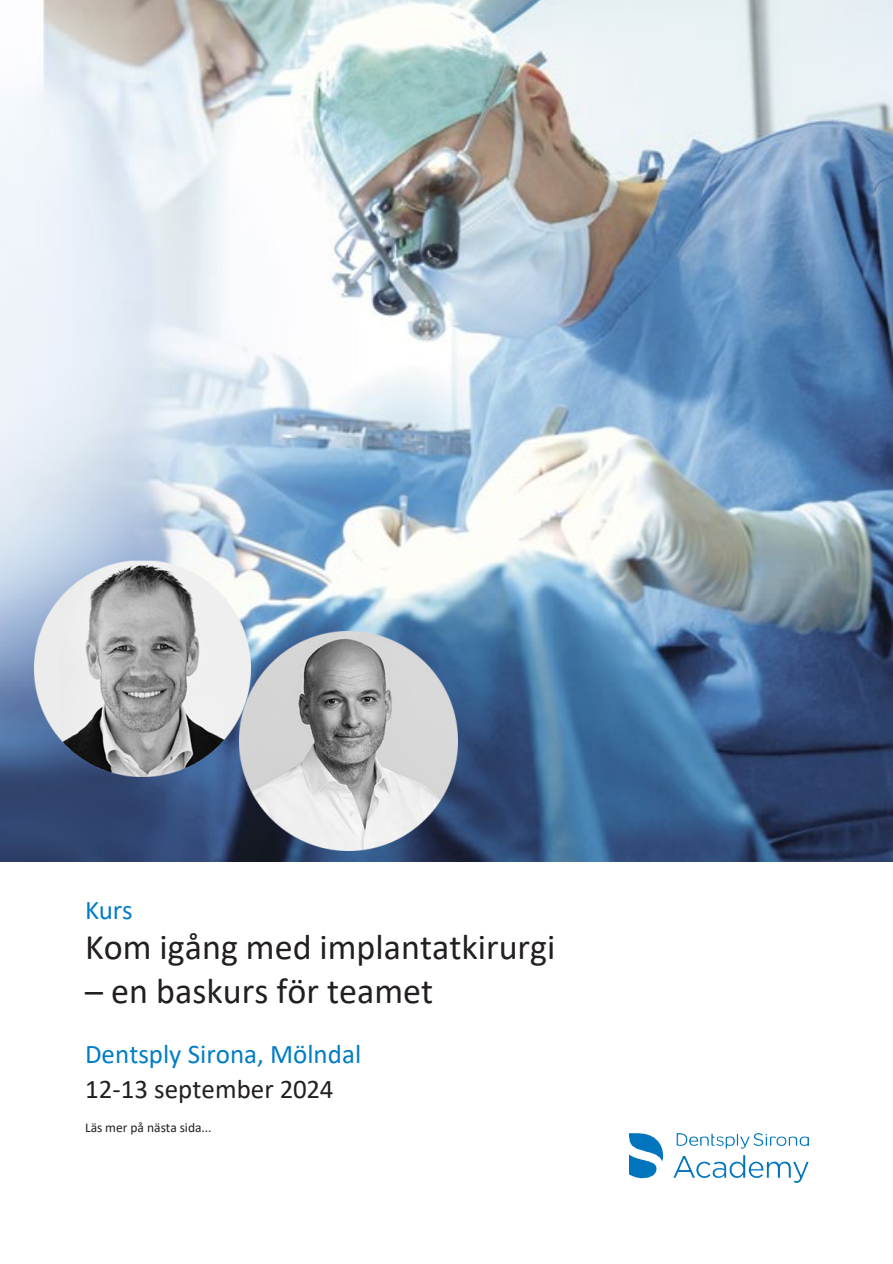
<style>
.page{position:relative;width:893px;height:1264px;background:#fff}
.page>*{position:absolute;margin:0;border:0;box-sizing:border-box;transform-origin:0 0}
.t1{font:36px "Calibri";color:#231f20}
.t2{font:27px "Calibri";color:#007dc5}
.t3{font:27px "Calibri";color:#231f20}
.t4{font:13.5px "Calibri";letter-spacing:-.005em;color:#231f20}
</style>
<div class="page">
<img style="left:629px;top:1133px;width:179px;height:48px">
<svg style="left:0;top:861px;width:892px;height:1px"></svg>
<img style="left:0;top:0;width:892px;height:861px">
<img style="left:34px;top:560px;width:216px;height:216px">
<img style="left:239px;top:631px;width:218px;height:219px">
<p class="t2" style="left:85px;top:891px;width:49px">Kurs</p>
<p class="t1" style="left:85px;top:921px;width:472px">Kom igång med implantatkirurgi</p>
<p class="t1" style="left:85px;top:965px;width:350px">– en baskurs för teamet</p>
<p class="t2" style="left:85px;top:1034px;width:277px">Dentsply Sirona, Mölndal</p>
<p class="t3" style="left:85px;top:1070px;width:250px">12-13 september 2024</p>
<p class="t4" style="left:85px;top:1117px;width:128px">Läs mer på nästa sida...</p>
</div>
